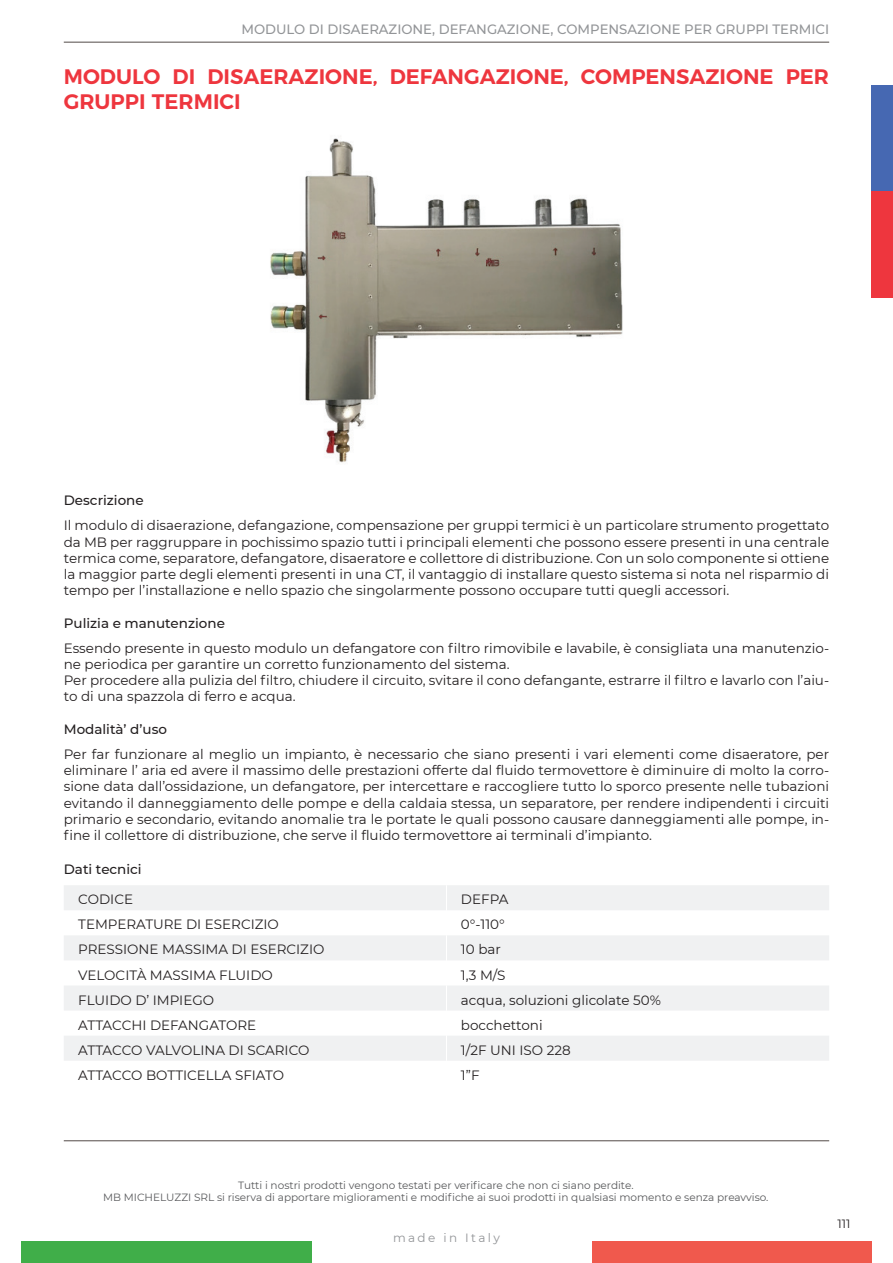
<style>
.page{position:relative;width:893px;height:1263px;background:#fff}
.page>*{position:absolute;margin:0;border:0;box-sizing:border-box;transform-origin:0 0}
.t1{font:600 21px/25.2px "Montserrat";color:#ee363e}
.t2{font:13.5px/16.2px "Montserrat";color:#231f20;text-align:justify}
.t3{font:500 13.5px "Montserrat";color:#939598}
.t4{font:500 13.5px "Montserrat";color:#231f20}
.t5{font:12px "Montserrat";letter-spacing:.2em;color:#939598}
.t6{font:12px "Montserrat";color:#231f20}
.t7{font:10.5px/12.6px "Montserrat";color:#57585a;text-align:center}
</style>
<div class="page">
<div style="left:21px;top:1242px;width:292px;height:21px;background:#40ae49"></div>
<div style="left:592px;top:1242px;width:280px;height:21px;background:#f0594d"></div>
<div style="left:872px;top:85px;width:21px;height:106px;background:#4668b2"></div>
<div style="left:872px;top:191px;width:21px;height:107px;background:#ee363e"></div>
<hr style="left:64px;top:1140px;width:765px;height:1px;background:#524a47">
<hr style="left:64px;top:42px;width:765px;height:1px;background:#524a47">
<img style="left:270px;top:138px;width:353px;height:325px">
<svg style="left:64px;top:885px;width:765px;height:176px;fill:#f0f1f2"></svg>
<svg style="left:446px;top:885px;width:1px;height:176px"></svg>
<p class="t3" style="left:241px;top:20px;width:589px">MODULO DI DISAERAZIONE, DEFANGAZIONE, COMPENSAZIONE PER GRUPPI TERMICI</p>
<h1 class="t1" style="left:64px;top:62px;width:767px">MODULO DI DISAERAZIONE, DEFANGAZIONE, COMPENSAZIONE PER<br>GRUPPI TERMICI</h1>
<p class="t4" style="left:64px;top:491px;width:81px">Descrizione</p>
<p class="t2" style="left:64px;top:517px;width:767px">Il modulo di disaerazione, defangazione, compensazione per gruppi termici è un particolare strumento progettato da MB per raggruppare in pochissimo spazio tutti i principali elementi che possono essere presenti in una centrale termica come, separatore, defangatore, disaeratore e collettore di distribuzione. Con un solo componente si ottiene la maggior parte degli elementi presenti in una CT, il vantaggio di installare questo sistema si nota nel risparmio di tempo per l’installazione e nello spazio che singolarmente possono occupare tutti quegli accessori.</p>
<p class="t4" style="left:64px;top:613px;width:163px">Pulizia e manutenzione</p>
<p class="t2" style="left:64px;top:639px;width:767px;text-align:left">Essendo presente in questo modulo un defangatore con filtro rimovibile e lavabile, è consigliata una manutenzio&shy;ne periodica per garantire un corretto funzionamento del sistema.<br>Per procedere alla pulizia del filtro, chiudere il circuito, svitare il cono defangante, estrarre il filtro e lavarlo con l’aiu&shy;to di una spazzola di ferro e acqua.</p>
<p class="t4" style="left:64px;top:719px;width:105px">Modalità’ d’uso</p>
<p class="t2" style="left:64px;top:745px;width:767px">Per far funzionare al meglio un impianto, è necessario che siano presenti i vari elementi come disaeratore, per eliminare l’ aria ed avere il massimo delle prestazioni offerte dal fluido termovettore è diminuire di molto la corro&shy;sione data dall’ossidazione, un defangatore, per intercettare e raccogliere tutto lo sporco presente nelle tubazioni evitando il danneggiamento delle pompe e della caldaia stessa, un separatore, per rendere indipendenti i circuiti primario e secondario, evitando anomalie tra le portate le quali possono causare danneggiamenti alle pompe, in&shy;fine il collettore di distribuzione, che serve il fluido termovettore ai terminali d’impianto.</p>
<p class="t4" style="left:64px;top:860px;width:79px">Dati tecnici</p>
<p class="t2" style="left:78px;top:891px;width:56px">CODICE</p>
<p class="t2" style="left:461px;top:891px;width:49px">DEFPA</p>
<p class="t2" style="left:78px;top:916px;width:202px">TEMPERATURE DI ESERCIZIO</p>
<p class="t2" style="left:461px;top:916px;width:45px">0°-110°</p>
<p class="t2" style="left:78px;top:941px;width:248px">PRESSIONE MASSIMA DI ESERCIZIO</p>
<p class="t2" style="left:461px;top:941px;width:41px">10 bar</p>
<p class="t2" style="left:78px;top:966px;width:196px">VELOCITÀ MASSIMA FLUIDO</p>
<p class="t2" style="left:461px;top:966px;width:46px">1,3 M/S</p>
<p class="t2" style="left:78px;top:991px;width:137px">FLUIDO D’ IMPIEGO</p>
<p class="t2" style="left:461px;top:991px;width:201px">acqua, soluzioni glicolate 50%</p>
<p class="t2" style="left:78px;top:1016px;width:180px">ATTACCHI DEFANGATORE</p>
<p class="t2" style="left:461px;top:1016px;width:83px">bocchettoni</p>
<p class="t2" style="left:78px;top:1041px;width:233px">ATTACCO VALVOLINA DI SCARICO</p>
<p class="t2" style="left:461px;top:1041px;width:111px">1/2F UNI ISO 228</p>
<p class="t2" style="left:78px;top:1066px;width:207px">ATTACCO BOTTICELLA SFIATO</p>
<p class="t2" style="left:461px;top:1066px;width:20px">1”F</p>
<p class="t7" style="left:103px;top:1178px;width:667px">Tutti i nostri prodotti vengono testati per verificare che non ci siano perdite.<br>MB MICHELUZZI SRL si riserva di apportare miglioramenti e modifiche ai suoi prodotti in qualsiasi momento e senza preavviso.</p>
<p class="t5" style="left:393px;top:1229px;width:108px">made in Italy</p>
<p class="t6" style="left:837px;top:1215px;width:14px">111</p>
</div>
